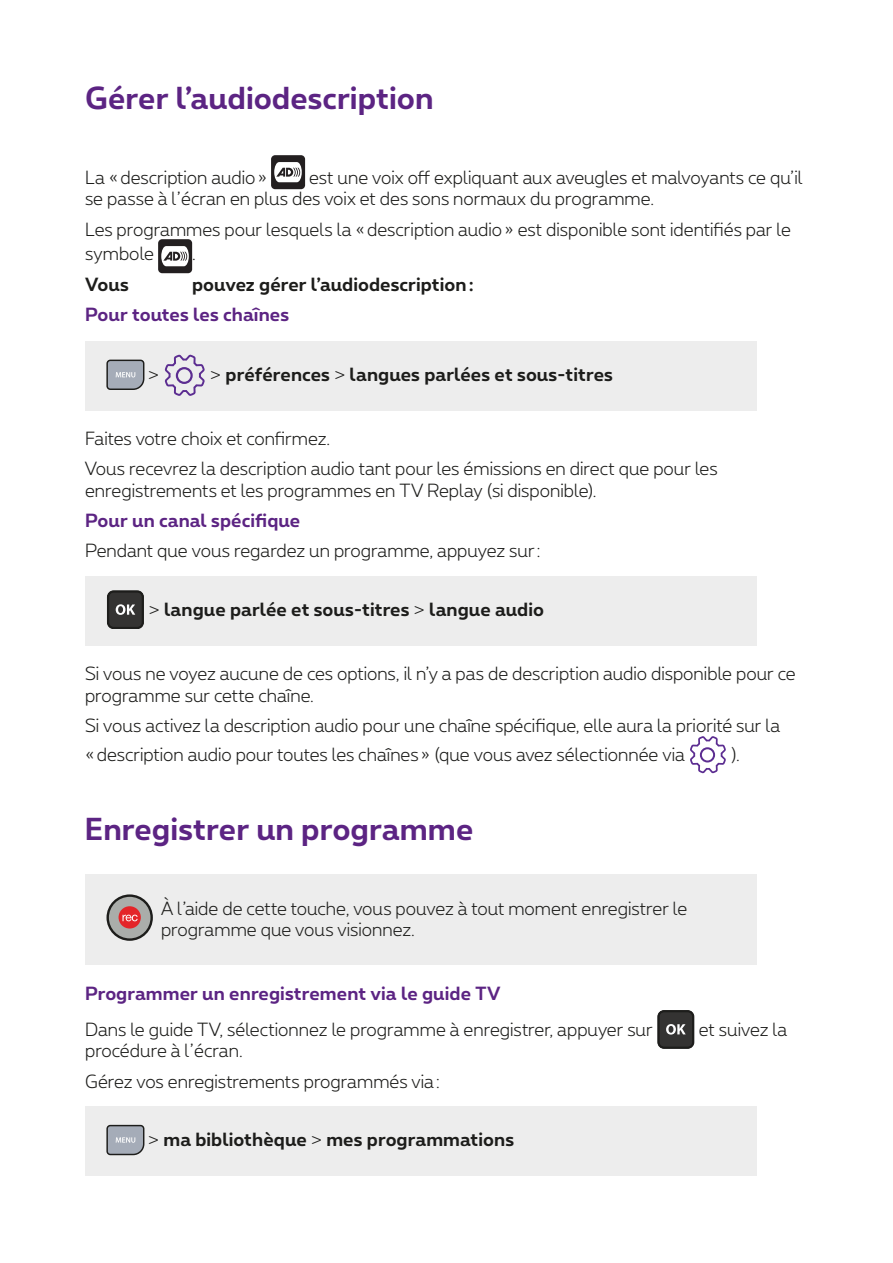
<style>
.page{position:relative;width:893px;height:1263px;background:#fff}
.page>*{position:absolute;margin:0;border:0;box-sizing:border-box;transform-origin:0 0}
.t1{font:700 30px "Proximus";color:#5c2483}
.t2{font:300 18px/21.6px "Proximus";color:#1d1d1b}
.t3{font:700 18px "Proximus";letter-spacing:.005em;color:#1d1d1b}
.t4{font:700 18px "Proximus";letter-spacing:.005em;color:#5c2483}
.s1{font-weight:300}
</style>
<div class="page">
<div style="left:85px;top:341px;width:672px;height:69px;background:#ededed"></div>
<div style="left:85px;top:576px;width:672px;height:69px;background:#ededed"></div>
<div style="left:85px;top:875px;width:672px;height:90px;background:#ededed"></div>
<div style="left:85px;top:1106px;width:672px;height:69px;background:#ededed"></div>
<div style="left:271px;top:155px;width:34px;height:34px;background:#231f20;border-radius:4px"></div>
<svg style="left:274px;top:162px;width:28px;height:20px"></svg>
<div style="left:158px;top:239px;width:34px;height:34px;background:#231f20;border-radius:4px"></div>
<svg style="left:161px;top:246px;width:28px;height:20px"></svg>
<svg style="left:106px;top:359px;width:39px;height:31px"></svg>
<svg style="left:164px;top:354px;width:41px;height:42px"></svg>
<div style="left:176px;top:367px;width:17px;height:17px;border:2px solid #5c2d91;border-radius:50%"></div>
<svg style="left:107px;top:591px;width:37px;height:38px"></svg>
<svg style="left:690px;top:736px;width:36px;height:38px"></svg>
<div style="left:700px;top:747px;width:15px;height:15px;border:2px solid #5c2d91;border-radius:50%"></div>
<svg style="left:108px;top:896px;width:44px;height:43px"></svg>
<div style="left:106px;top:894px;width:47px;height:47px;border:2px solid #1d1d1b;border-radius:50%"></div>
<div style="left:119px;top:906px;width:22px;height:22px;background:#e42529;border-radius:50%"></div>
<svg style="left:123px;top:915px;width:15px;height:6px"></svg>
<svg style="left:658px;top:1010px;width:36px;height:38px"></svg>
<svg style="left:106px;top:1124px;width:39px;height:32px"></svg>
<h1 class="t1" style="left:85px;top:76px;width:350px">Gérer l’audiodescription</h1>
<p class="t2" style="left:85px;top:165px;width:719px;text-indent:224px">est une voix off expliquant aux aveugles et malvoyants ce qu’il se passe à l’écran en plus des voix et des sons normaux du programme.</p>
<p class="t2" style="left:85px;top:216px;width:707px;line-height:24.9px">Les programmes pour lesquels la «description audio» est disponible sont identifiés par le symbole</p>
<p class="t2" style="left:85px;top:165px;width:184px">La «description audio»</p>
<p class="t2" style="left:192px;top:242px;width:5px">.</p>
<p class="t3" style="left:85px;top:271px;width:45px">Vous</p>
<p class="t3" style="left:192px;top:271px;width:283px">pouvez gérer l’audiodescription:</p>
<p class="t4" style="left:85px;top:301px;width:206px">Pour toutes les chaînes</p>
<p class="t2" style="left:148px;top:363px;width:13px">&gt;</p>
<p class="t3" style="left:210px;top:361px;width:404px"><span class="s1">&gt;</span> préférences <span class="s1">&gt;</span> langues parlées et sous-titres</p>
<p class="t2" style="left:85px;top:423px;width:634px;line-height:30.2px">Faites votre choix et confirmez.<br>Vous recevrez la description audio tant pour les émissions en direct que pour les</p>
<p class="t2" style="left:85px;top:479px;width:513px">enregistrements et les programmes en TV Replay (si disponible).</p>
<p class="t4" style="left:85px;top:507px;width:217px">Pour un canal spécifique</p>
<p class="t2" style="left:85px;top:539px;width:457px">Pendant que vous regardez un programme, appuyez sur:</p>
<p class="t3" style="left:149px;top:596px;width:397px"><span class="s1">&gt;</span> langue parlée et sous-titres <span class="s1">&gt;</span> langue audio</p>
<p class="t2" style="left:85px;top:662px;width:712px">Si vous ne voyez aucune de ces options, il n’y a pas de description audio disponible pour ce programme sur cette chaîne.</p>
<p class="t2" style="left:85px;top:710px;width:697px;line-height:29.1px">Si vous activez la description audio pour une chaîne spécifique, elle aura la priorité sur la «description audio pour toutes les chaînes» (que vous avez sélectionnée via</p>
<p class="t2" style="left:731px;top:743px;width:10px">).</p>
<h1 class="t1" style="left:85px;top:806px;width:390px">Enregistrer un programme</h1>
<p class="t2" style="left:161px;top:896px;width:528px">À l’aide de cette touche, vous pouvez à tout moment enregistrer le programme que vous visionnez.</p>
<p class="t4" style="left:85px;top:980px;width:417px">Programmer un enregistrement via le guide TV</p>
<p class="t2" style="left:85px;top:1017px;width:569px">Dans le guide TV, sélectionnez le programme à enregistrer, appuyer sur</p>
<p class="t2" style="left:699px;top:1017px;width:90px">et suivez la</p>
<p class="t2" style="left:85px;top:1035px;width:356px;line-height:30.2px">procédure à l’écran.<br>Gérez vos enregistrements programmés via:</p>
<p class="t3" style="left:148px;top:1126px;width:368px"><span class="s1">&gt;</span> ma bibliothèque <span class="s1">&gt;</span> mes programmations</p>
</div>
